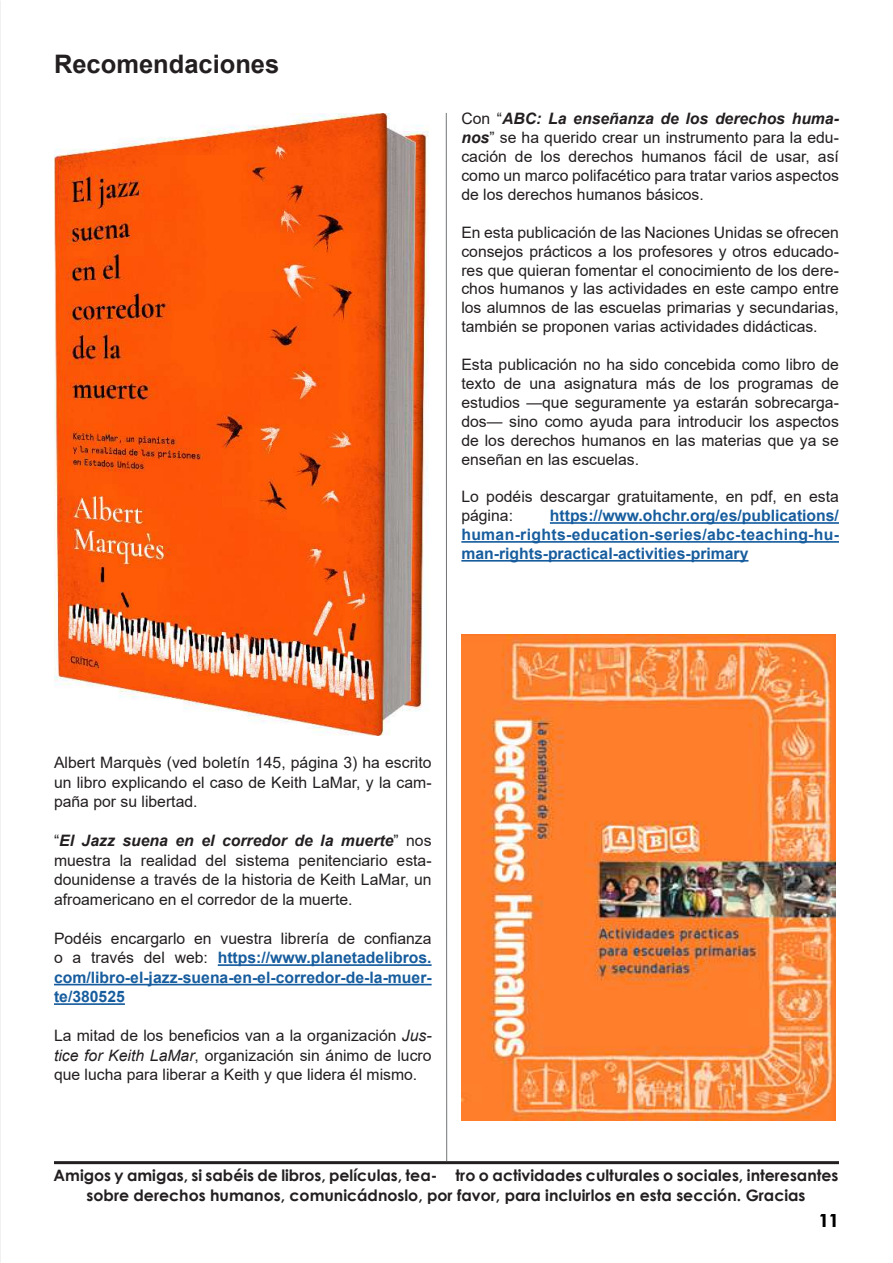
<style>
.page{position:relative;width:893px;height:1263px;background:#fff}
.page>*{position:absolute;margin:0;border:0;box-sizing:border-box;transform-origin:0 0}
.t1{font:700 25.5px "Arial";color:#231f20}
.t2{font:700 18px "Century Gothic";color:#231f20}
.t3{font:15.75px/18.9px "Arial";color:#231f20;text-align:justify}
.t4{font:700 15.75px/19.5px "Arial";color:#175d9e;text-align:justify}
.t5{font:700 15.75px/19.5px "Century Gothic";color:#231f20;text-align:center}
.s1{font-weight:700;font-style:italic}
.s2{font-weight:400;color:#231f20}
.s3{font-style:italic}
</style>
<div class="page">
<hr style="left:54px;top:1161px;width:785px;height:3px;background:#231f20">
<hr style="left:218px;top:964px;width:214px;height:2px;background:#175d9e">
<hr style="left:54px;top:984px;width:378px;height:1px;background:#175d9e">
<hr style="left:54px;top:1003px;width:71px;height:2px;background:#175d9e">
<img style="left:54px;top:113px;width:375px;height:623px">
<img style="left:461px;top:634px;width:374px;height:486px">
<hr style="left:550px;top:522px;width:289px;height:2px;background:#175d9e">
<hr style="left:461px;top:541px;width:378px;height:2px;background:#175d9e">
<hr style="left:461px;top:560px;width:287px;height:2px;background:#175d9e">
<hr style="left:446px;top:113px;width:1px;height:1048px;background:#727477">
<h1 class="t1" style="left:54px;top:46px;width:227px">Recomendaciones</h1>
<p class="t3" style="left:461px;top:109px;width:379px">Con “<span class="s1">ABC: La enseñanza de los derechos huma&shy;nos</span>” se ha querido crear un instrumento para la edu&shy;cación de los derechos humanos fácil de usar, así como un marco polifacético para tratar varios aspectos de los derechos humanos básicos.</p>
<p class="t3" style="left:461px;top:223px;width:379px">En esta publicación de las Naciones Unidas se ofrecen consejos prácticos a los profesores y otros educado&shy;res que quieran fomentar el conocimiento de los dere&shy;chos humanos y las actividades en este campo entre los alumnos de las escuelas primarias y secundarias, también se proponen varias actividades didácticas.</p>
<p class="t3" style="left:461px;top:355px;width:379px">Esta publicación no ha sido concebida como libro de texto de una asignatura más de los programas de estudios —que seguramente ya estarán sobrecarga&shy;dos— sino como ayuda para introducir los aspectos de los derechos humanos en las materias que ya se enseñan en las escuelas.</p>
<p class="t3" style="left:461px;top:487px;width:379px">Lo podéis descargar gratuitamente, en pdf, en esta página:</p>
<p class="t4" style="left:461px;top:506px;width:379px;line-height:18.9px;text-indent:89px">https://www.ohchr.org/es/publications/ human-rights-education-series/abc-teaching-hu&shy;man-rights-practical-activities-primary</p>
<p class="t3" style="left:54px;top:753px;width:379px;line-height:19.5px">Albert Marquès (ved boletín 145, página 3) ha escrito un libro explicando el caso de Keith LaMar, y la cam&shy;paña por su libertad.</p>
<p class="t3" style="left:54px;top:831px;width:379px;line-height:19.5px">“<span class="s1">El Jazz suena en el corredor de la muerte</span>” nos muestra la realidad del sistema penitenciario esta&shy;dounidense a través de la historia de Keith LaMar, un afroamericano en el corredor de la muerte.</p>
<p class="t4" style="left:54px;top:929px;width:379px"><span class="s2">Podéis encargarlo en vuestra librería de confianza o a través del web:</span> https://www.planetadelibros. com/libro-el-jazz-suena-en-el-corredor-de-la-muer&shy;te/380525</p>
<p class="t3" style="left:54px;top:1026px;width:379px;line-height:19.5px">La mitad de los beneficios van a la organización <span class="s3">Jus&shy;tice for Keith LaMar</span>, organización sin ánimo de lucro que lucha para liberar a Keith y que lidera él mismo.</p>
<p class="t5" style="left:54px;top:1165px;width:786px">Amigos y amigas, si sabéis de libros, películas, tea- tro o actividades culturales o sociales, interesantes sobre derechos humanos, comunicádnoslo, por favor, para incluirlos en esta sección. Gracias</p>
<p class="t2" style="left:819px;top:1206px;width:22px">11</p>
</div>
